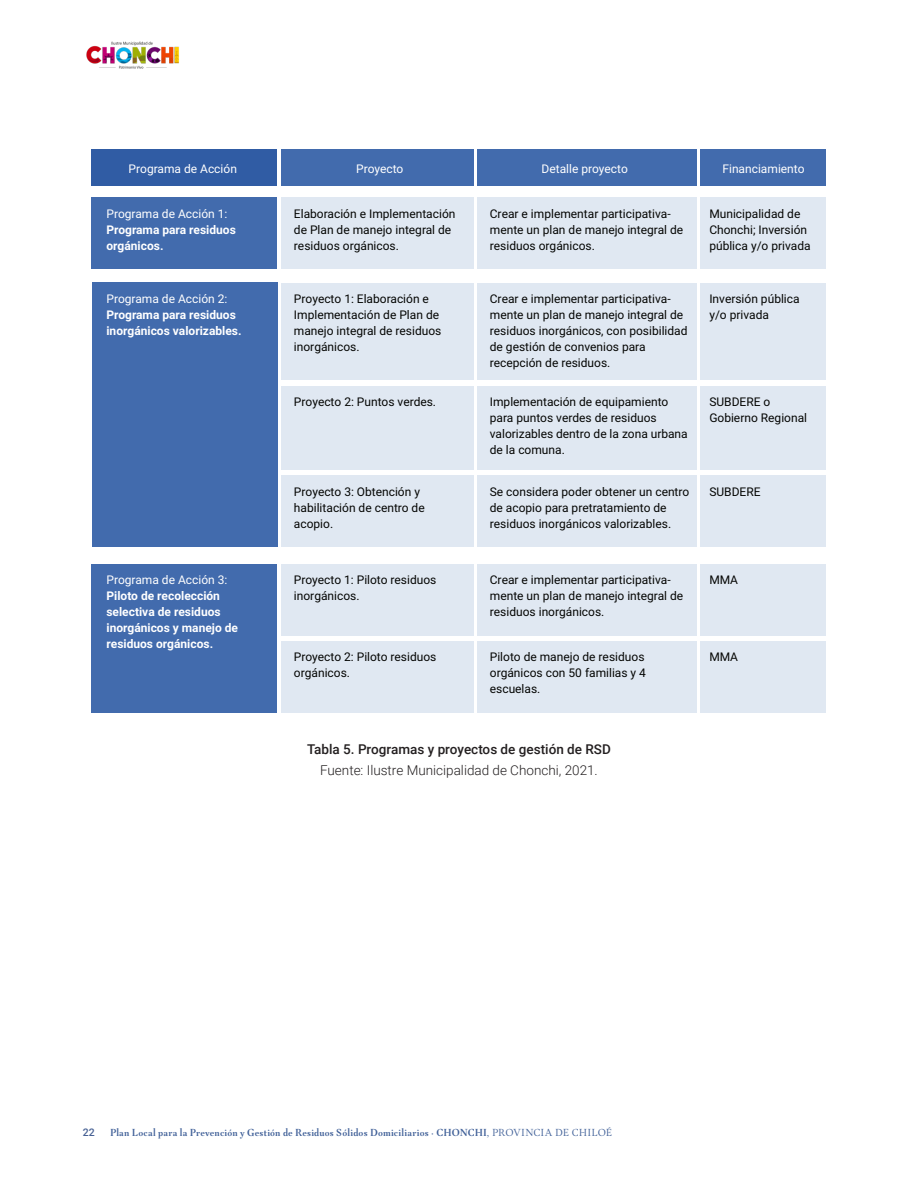
<style>
.page{position:relative;width:918px;height:1188px;background:#fff}
.page>*{position:absolute;margin:0;border:0;box-sizing:border-box;transform-origin:0 0}
.t1{font:300 13.5px "Roboto";color:#231f20}
.t2{font:500 13.5px "Roboto";color:#231f20}
.t3{font:12px/16px "Roboto";color:#040503}
.t4{font:700 12px/16px "Roboto";color:#fff}
.t5{font:12px "Roboto";color:#fff}
.t6{font:700 10.5px "Tejuela";letter-spacing:.015em;color:#406098}
.t7{font:500 10.5px "Roboto";color:#476194}
.s1{font-weight:400}
</style>
<div class="page">
<img style="left:86px;top:41px;width:93px;height:28px">
<div style="left:477px;top:149px;width:220px;height:37px;background:#426bad"></div>
<div style="left:281px;top:149px;width:192px;height:37px;background:#426bad"></div>
<div style="left:92px;top:149px;width:185px;height:37px;background:#305ca4"></div>
<div style="left:700px;top:149px;width:126px;height:37px;background:#426bad"></div>
<div style="left:281px;top:198px;width:192px;height:71px;background:#e0e8f2"></div>
<div style="left:92px;top:198px;width:185px;height:71px;background:#426bad"></div>
<div style="left:477px;top:198px;width:220px;height:71px;background:#e0e8f2"></div>
<div style="left:700px;top:198px;width:126px;height:71px;background:#e0e8f2"></div>
<div style="left:281px;top:564px;width:192px;height:71px;background:#e0e8f2"></div>
<div style="left:92px;top:564px;width:185px;height:148px;background:#426bad"></div>
<div style="left:477px;top:564px;width:220px;height:71px;background:#e0e8f2"></div>
<div style="left:700px;top:564px;width:126px;height:71px;background:#e0e8f2"></div>
<div style="left:281px;top:641px;width:192px;height:71px;background:#e0e8f2"></div>
<div style="left:477px;top:641px;width:220px;height:71px;background:#e0e8f2"></div>
<div style="left:700px;top:641px;width:126px;height:71px;background:#e0e8f2"></div>
<div style="left:281px;top:283px;width:192px;height:96px;background:#e0e8f2"></div>
<div style="left:92px;top:283px;width:185px;height:264px;background:#426bad"></div>
<div style="left:477px;top:283px;width:220px;height:96px;background:#e0e8f2"></div>
<div style="left:700px;top:283px;width:126px;height:96px;background:#e0e8f2"></div>
<div style="left:281px;top:386px;width:192px;height:84px;background:#e0e8f2"></div>
<div style="left:477px;top:386px;width:220px;height:84px;background:#e0e8f2"></div>
<div style="left:700px;top:386px;width:126px;height:84px;background:#e0e8f2"></div>
<div style="left:281px;top:476px;width:192px;height:71px;background:#e0e8f2"></div>
<div style="left:477px;top:476px;width:220px;height:71px;background:#e0e8f2"></div>
<div style="left:700px;top:476px;width:126px;height:71px;background:#e0e8f2"></div>
<p class="t5" style="left:129px;top:162px;width:110px">Programa de Acción</p>
<p class="t5" style="left:356px;top:162px;width:49px">Proyecto</p>
<p class="t5" style="left:542px;top:162px;width:88px">Detalle proyecto</p>
<p class="t5" style="left:722px;top:162px;width:84px">Financiamiento</p>
<p class="t3" style="left:294px;top:206px;width:163px">Elaboración e Implementación de Plan de manejo integral de residuos orgánicos.</p>
<p class="t3" style="left:490px;top:206px;width:195px">Crear e implementar participativa&shy;mente un plan de manejo integral de residuos orgánicos.</p>
<p class="t3" style="left:709px;top:206px;width:103px">Municipalidad de<br>Chonchi; Inversión pública y/o privada</p>
<p class="t4" style="left:106px;top:206px;width:131px"><span class="s1">Programa de Acción 1:<br></span>Programa para residuos orgánicos.</p>
<p class="t4" style="left:106px;top:291px;width:137px"><span class="s1">Programa de Acción 2:<br></span>Programa para residuos inorgánicos valorizables.</p>
<p class="t4" style="left:106px;top:573px;width:133px"><span class="s1">Programa de Acción 3:<br></span>Piloto de recolección selectiva de residuos inorgánicos y manejo de residuos orgánicos.</p>
<p class="t3" style="left:294px;top:291px;width:149px">Proyecto 1: Elaboración e<br>Implementación de Plan de manejo integral de residuos inorgánicos.</p>
<p class="t3" style="left:490px;top:291px;width:199px">Crear e implementar participativa&shy;mente un plan de manejo integral de residuos inorgánicos, con posibilidad de gestión de convenios para recepción de residuos.</p>
<p class="t3" style="left:709px;top:291px;width:92px">Inversión pública y/o privada</p>
<p class="t3" style="left:294px;top:394px;width:144px">Proyecto 2: Puntos verdes.</p>
<p class="t3" style="left:490px;top:394px;width:199px">Implementación de equipamiento para puntos verdes de residuos valorizables dentro de la zona urbana de la comuna.</p>
<p class="t3" style="left:709px;top:394px;width:99px">SUBDERE o<br>Gobierno Regional</p>
<p class="t3" style="left:294px;top:484px;width:132px">Proyecto 3: Obtención y habilitación de centro de acopio.</p>
<p class="t3" style="left:490px;top:484px;width:201px">Se considera poder obtener un centro de acopio para pretratamiento de residuos inorgánicos valorizables.</p>
<p class="t3" style="left:709px;top:484px;width:53px">SUBDERE</p>
<p class="t3" style="left:294px;top:572px;width:144px">Proyecto 1: Piloto residuos inorgánicos.</p>
<p class="t3" style="left:490px;top:572px;width:195px">Crear e implementar participativa&shy;mente un plan de manejo integral de residuos inorgánicos.</p>
<p class="t3" style="left:709px;top:572px;width:30px">MMA</p>
<p class="t3" style="left:294px;top:649px;width:144px">Proyecto 2: Piloto residuos orgánicos.</p>
<p class="t3" style="left:490px;top:649px;width:158px">Piloto de manejo de residuos orgánicos con 50 familias y 4 escuelas.</p>
<p class="t3" style="left:709px;top:649px;width:30px">MMA</p>
<p class="t2" style="left:307px;top:740px;width:305px">Tabla 5. Programas y proyectos de gestión de RSD</p>
<p class="t1" style="left:320px;top:761px;width:279px">Fuente: Ilustre Municipalidad de Chonchi, 2021.</p>
<p class="t7" style="left:83px;top:1125px;width:13px">22</p>
<p class="t6" style="left:110px;top:1126px;width:504px">Plan Local para la Prevención y Gestión de Residuos Sólidos Domiciliarios · CHONCHI<span class="s1">, PROVINCIA DE CHILOÉ</span></p>
</div>
